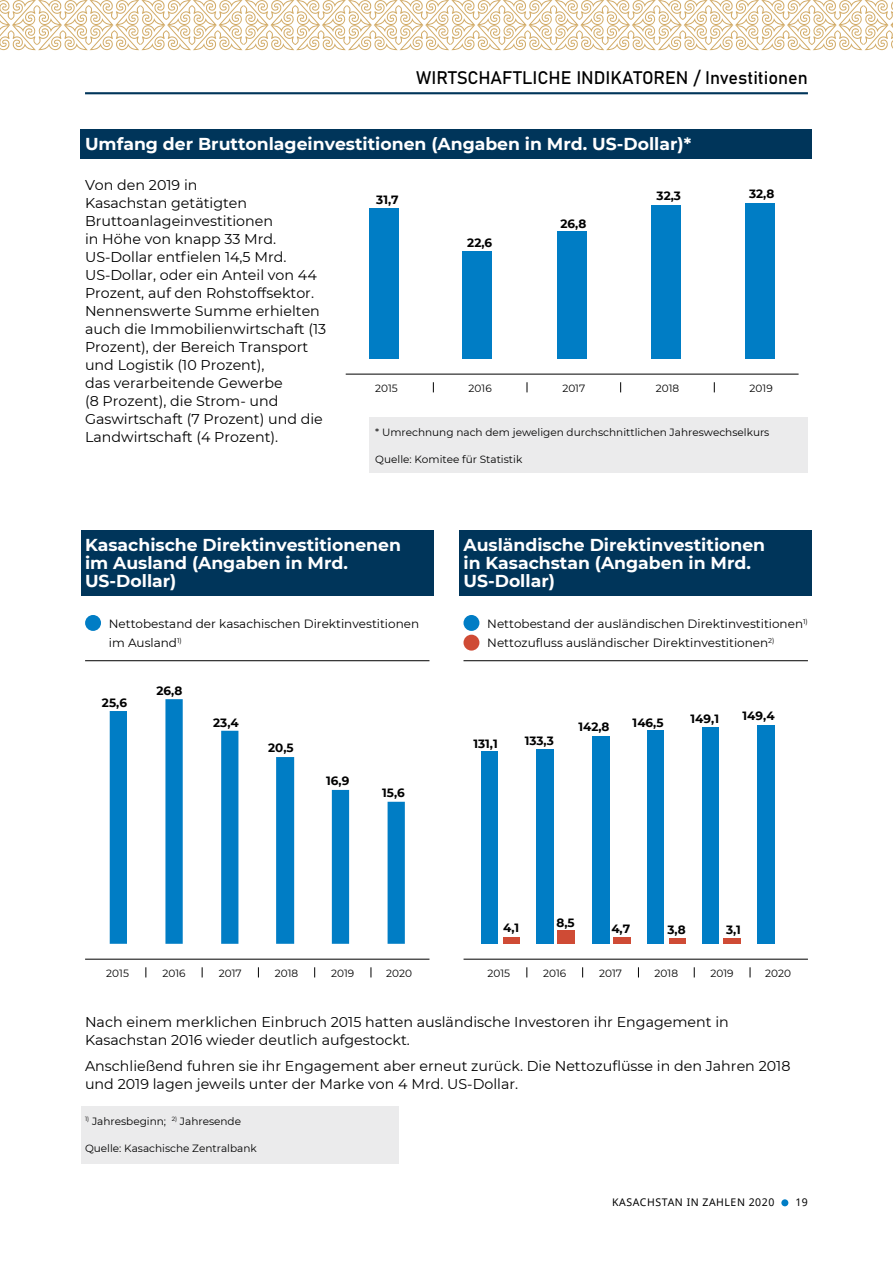
<style>
.page{position:relative;width:893px;height:1263px;background:#fff}
.page>*{position:absolute;margin:0;border:0;box-sizing:border-box;transform-origin:0 0}
.t1{font:18px "Bahnschrift";color:#000}
.t2{font:700 17.25px/18px "Montserrat";color:#fff}
.t3{font:14.25px/18px "Montserrat";color:#000}
.t4{font:12px/19.5px "Montserrat";color:#000}
.t5{font:700 12px "Montserrat";color:#000}
.t6{font:10.5px "Montserrat";color:#000}
.t7{font:10.5px "Noto Sans";letter-spacing:.05em;color:#000}
</style>
<div class="page">
<div style="left:781px;top:1199px;width:7px;height:7px;background:#007dc5;border-radius:50%"></div>
<hr style="left:85px;top:92px;width:723px;height:2px;background:#00355a">
<svg style="left:0;top:0;width:893px;height:50px"></svg>
<div style="left:82px;top:1106px;width:317px;height:58px;background:#ebebec"></div>
<div style="left:369px;top:209px;width:30px;height:150px;background:#007dc5"></div>
<div style="left:463px;top:252px;width:29px;height:107px;background:#007dc5"></div>
<div style="left:557px;top:232px;width:29px;height:127px;background:#007dc5"></div>
<div style="left:652px;top:205px;width:29px;height:154px;background:#007dc5"></div>
<div style="left:745px;top:203px;width:29px;height:156px;background:#007dc5"></div>
<div style="left:370px;top:417px;width:438px;height:56px;background:#ebebec"></div>
<div style="left:81px;top:129px;width:731px;height:30px;background:#00355a"></div>
<hr style="left:346px;top:374px;width:453px;height:1px;background:#000">
<div style="left:81px;top:530px;width:353px;height:66px;background:#00355a"></div>
<div style="left:459px;top:530px;width:353px;height:66px;background:#00355a"></div>
<div style="left:592px;top:736px;width:17px;height:208px;background:#007dc5"></div>
<div style="left:647px;top:731px;width:16px;height:213px;background:#007dc5"></div>
<div style="left:703px;top:727px;width:16px;height:217px;background:#007dc5"></div>
<div style="left:758px;top:725px;width:17px;height:219px;background:#007dc5"></div>
<div style="left:481px;top:752px;width:17px;height:192px;background:#007dc5"></div>
<div style="left:503px;top:937px;width:17px;height:7px;background:#cf4b35"></div>
<div style="left:536px;top:749px;width:17px;height:195px;background:#007dc5"></div>
<div style="left:558px;top:931px;width:17px;height:13px;background:#cf4b35"></div>
<svg style="left:110px;top:699px;width:295px;height:245px"></svg>
<hr style="left:85px;top:959px;width:344px;height:1px;background:#000">
<hr style="left:85px;top:660px;width:344px;height:1px;background:#000">
<div style="left:85px;top:615px;width:16px;height:16px;background:#007dc5;border-radius:50%"></div>
<hr style="left:463px;top:660px;width:345px;height:1px;background:#000">
<div style="left:463px;top:615px;width:16px;height:16px;background:#007dc5;border-radius:50%"></div>
<div style="left:463px;top:635px;width:16px;height:16px;background:#cf4b35;border-radius:50%"></div>
<hr style="left:464px;top:959px;width:344px;height:1px;background:#000">
<div style="left:613px;top:937px;width:17px;height:7px;background:#cf4b35"></div>
<div style="left:669px;top:938px;width:16px;height:6px;background:#cf4b35"></div>
<div style="left:723px;top:938px;width:18px;height:6px;background:#cf4b35"></div>
<p class="t1" style="left:416px;top:66px;width:393px">WIRTSCHAFTLICHE INDIKATOREN / Investitionen</p>
<p class="t2" style="left:85px;top:134px;width:608px">Umfang der Bruttonlageinvestitionen (Angaben in Mrd. US-Dollar)*</p>
<p class="t3" style="left:85px;top:176px;width:243px">Von den 2019 in<br>Kasachstan getätigten<br>Bruttoanlageinvestitionen<br>in Höhe von knapp 33 Mrd.<br>US-Dollar entfielen 14,5 Mrd.<br>US-Dollar, oder ein Anteil von 44<br>Prozent, auf den Rohstoffsektor.<br>Nennenswerte Summe erhielten auch die Immobilienwirtschaft (13<br>Prozent), der Bereich Transport und Logistik (10 Prozent),<br>das verarbeitende Gewerbe<br>(8 Prozent), die Strom- und<br>Gaswirtschaft (7 Prozent) und die<br>Landwirtschaft (4 Prozent).</p>
<p class="t5" style="left:657px;top:187px;width:26px">32,3</p>
<p class="t5" style="left:749px;top:185px;width:27px">32,8</p>
<p class="t5" style="left:376px;top:191px;width:24px">31,7</p>
<p class="t5" style="left:561px;top:215px;width:27px">26,8</p>
<p class="t5" style="left:467px;top:234px;width:26px">22,6</p>
<p class="t6" style="left:375px;top:381px;width:24px">2015</p>
<p class="t6" style="left:469px;top:381px;width:25px">2016</p>
<p class="t6" style="left:562px;top:381px;width:24px">2017</p>
<p class="t6" style="left:656px;top:381px;width:25px">2018</p>
<p class="t6" style="left:750px;top:381px;width:25px">2019</p>
<p class="t6" style="left:375px;top:425px;width:396px">* Umrechnung nach dem jeweligen durchschnittlichen Jahreswechselkurs</p>
<p class="t6" style="left:375px;top:452px;width:149px">Quelle: Komitee für Statistik</p>
<p class="t2" style="left:85px;top:535px;width:317px">Kasachische Direktinvestitionenen im Ausland (Angaben in Mrd.<br>US-Dollar)</p>
<p class="t2" style="left:463px;top:535px;width:303px">Ausländische Direktinvestitionen in Kasachstan (Angaben in Mrd.<br>US-Dollar)</p>
<p class="t4" style="left:109px;top:613px;width:312px">Nettobestand der kasachischen Direktinvestitionen im Ausland<sup>1)</sup></p>
<p class="t4" style="left:487px;top:613px;width:322px">Nettobestand der ausländischen Direktinvestitionen<sup>1)<br></sup>Nettozufluss ausländischer Direktinvestitionen<sup>2)</sup></p>
<p class="t5" style="left:102px;top:694px;width:27px">25,6</p>
<p class="t5" style="left:156px;top:682px;width:27px">26,8</p>
<p class="t5" style="left:213px;top:714px;width:27px">23,4</p>
<p class="t5" style="left:268px;top:739px;width:27px">20,5</p>
<p class="t5" style="left:326px;top:772px;width:25px">16,9</p>
<p class="t5" style="left:382px;top:784px;width:24px">15,6</p>
<p class="t6" style="left:106px;top:966px;width:24px">2015</p>
<p class="t6" style="left:162px;top:966px;width:25px">2016</p>
<p class="t6" style="left:219px;top:966px;width:24px">2017</p>
<p class="t6" style="left:275px;top:966px;width:25px">2018</p>
<p class="t6" style="left:331px;top:966px;width:25px">2019</p>
<p class="t6" style="left:386px;top:966px;width:27px">2020</p>
<p class="t5" style="left:473px;top:735px;width:26px">131,1</p>
<p class="t5" style="left:525px;top:732px;width:31px">133,3</p>
<p class="t5" style="left:578px;top:718px;width:33px">142,8</p>
<p class="t5" style="left:633px;top:713px;width:32px">146,5</p>
<p class="t5" style="left:691px;top:710px;width:30px">149,1</p>
<p class="t5" style="left:743px;top:707px;width:34px">149,4</p>
<p class="t5" style="left:503px;top:919px;width:18px">4,1</p>
<p class="t5" style="left:557px;top:914px;width:20px">8,5</p>
<p class="t5" style="left:611px;top:920px;width:20px">4,7</p>
<p class="t5" style="left:667px;top:921px;width:20px">3,8</p>
<p class="t5" style="left:726px;top:921px;width:16px">3,1</p>
<p class="t6" style="left:487px;top:966px;width:24px">2015</p>
<p class="t6" style="left:543px;top:966px;width:25px">2016</p>
<p class="t6" style="left:599px;top:966px;width:24px">2017</p>
<p class="t6" style="left:655px;top:966px;width:25px">2018</p>
<p class="t6" style="left:711px;top:966px;width:25px">2019</p>
<p class="t6" style="left:765px;top:966px;width:27px">2020</p>
<p class="t3" style="left:85px;top:1012px;width:645px">Nach einem merklichen Einbruch 2015 hatten ausländische Investoren ihr Engagement in<br>Kasachstan 2016 wieder deutlich aufgestockt.</p>
<p class="t3" style="left:85px;top:1057px;width:707px">Anschließend fuhren sie ihr Engagement aber erneut zurück. Die Nettozuflüsse in den Jahren 2018 und 2019 lagen jeweils unter der Marke von 4 Mrd. US-Dollar.</p>
<p class="t6" style="left:85px;top:1114px;width:158px"><sup>1)</sup> Jahresbeginn; <sup>2)</sup> Jahresende</p>
<p class="t6" style="left:85px;top:1141px;width:173px">Quelle: Kasachische Zentralbank</p>
<p class="t7" style="left:612px;top:1195px;width:164px">KASACHSTAN IN ZAHLEN 2020</p>
<p class="t7" style="left:795px;top:1195px;width:14px">19</p>
</div>
